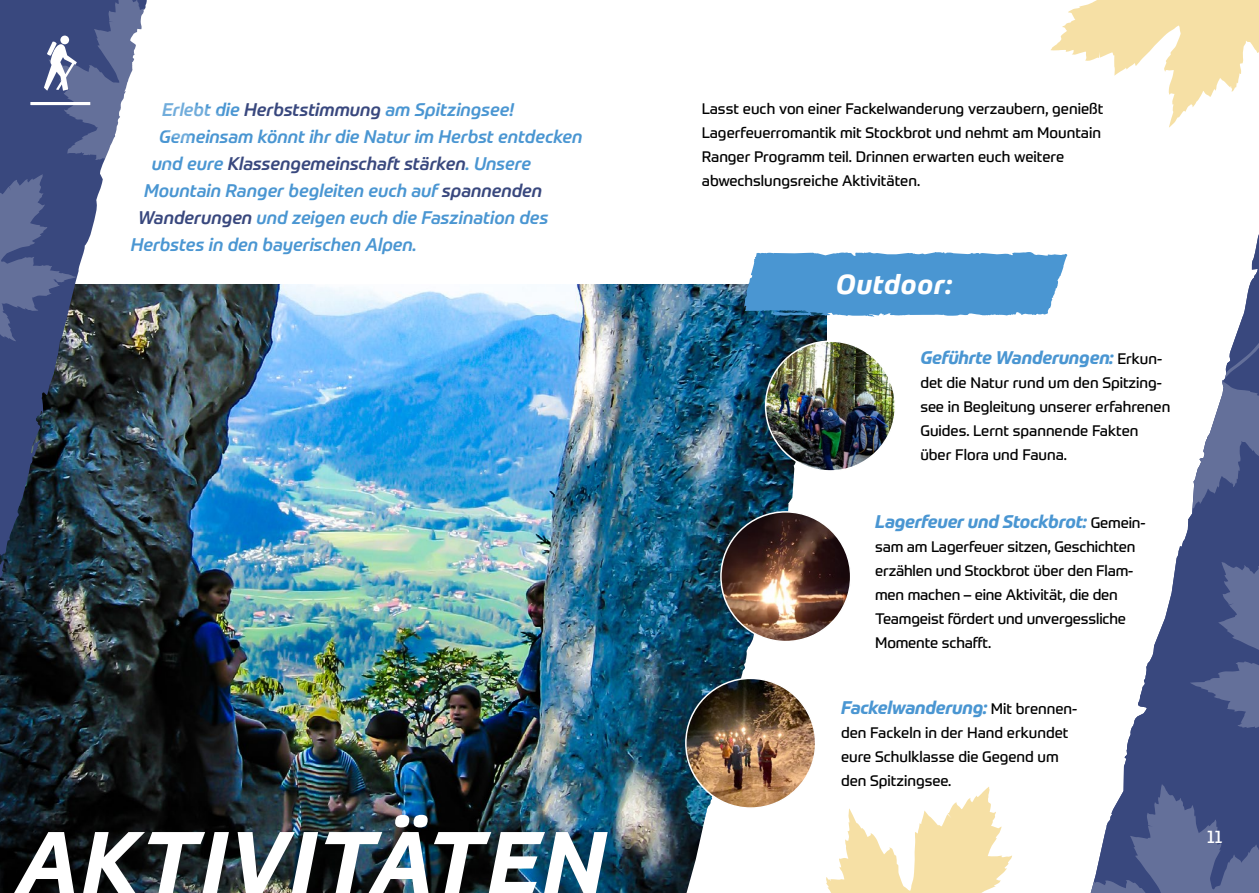
<style>
.page{position:relative;width:1259px;height:893px;background:#fff}
.page>*{position:absolute;margin:0;border:0;box-sizing:border-box;transform-origin:0 0}
.t1{font:italic 700 87px "Prometo";letter-spacing:.035em;color:#fff}
.t2{font:italic 700 27px "Prometo";letter-spacing:.035em;color:#fff}
.t3{font:italic 500 18px "Prometo";color:#4a96d2}
.t4{font:italic 700 18px "Prometo";letter-spacing:-.01em;color:#4a96d2}
.t5{font:italic 500 18px "Prometo";color:#39487e}
.t6{font:18px "Prometo";color:#fff}
.t7{font:15px/24px "Prometo";color:#000}
.s1{color:#39487e}
.s2{color:#4a96d2}
.s3{font-weight:400;font-style:normal;font-size:15px;color:#000}
</style>
<div class="page">
<img style="left:0;top:284px;width:667px;height:609px">
<img style="left:667px;top:284px;width:76px;height:609px">
<svg style="left:1051px;top:0;width:208px;height:118px"></svg>
<svg style="left:826px;top:787px;width:186px;height:106px"></svg>
<img style="left:721px;top:512px;width:129px;height:129px;border-radius:65px">
<img style="left:686px;top:678px;width:129px;height:130px;border-radius:65px">
<div style="left:1123px;top:769px;width:136px;height:15px;background:#39487e"></div>
<svg style="left:1090px;top:784px;width:169px;height:109px"></svg>
<svg style="left:743px;top:234px;width:516px;height:535px"></svg>
<img style="left:0;top:342px;width:158px;height:454px">
<svg style="left:0;top:0;width:231px;height:342px"></svg>
<div style="left:60px;top:36px;width:9px;height:8px;background:#fff;border-radius:50%"></div>
<hr style="left:31px;top:102px;width:59px;height:3px;background:#fff">
<p class="t3" style="left:162px;top:98px;width:353px">Erlebt die <span class="s1">Herbststimmung</span> am Spitzingsee!</p>
<p class="t3" style="left:159px;top:125px;width:425px">Gemeinsam könnt ihr die Natur im Herbst entdecken</p>
<p class="t5" style="left:152px;top:152px;width:381px"><span class="s2">und eure</span> Klassengemeinschaft stärken<span class="s2">. Unsere</span></p>
<p class="t3" style="left:144px;top:179px;width:399px">Mountain Ranger begleiten euch auf <span class="s1">spannenden</span></p>
<p class="t3" style="left:138px;top:206px;width:412px"><span class="s1">Wanderungen</span> und zeigen euch die Faszination des</p>
<p class="t3" style="left:131px;top:233px;width:288px">Herbstes in den bayerischen Alpen.</p>
<h1 class="t1" style="left:17px;top:808px;width:589px">AKTIVITÄTEN</h1>
<p class="t7" style="left:702px;top:96px;width:403px">Lasst euch von einer Fackelwanderung verzaubern, genießt Lagerfeuerromantik mit Stockbrot und nehmt am Mountain Ranger Programm teil. Drinnen erwarten euch weitere abwechslungsreiche Aktivitäten.</p>
<h2 class="t2" style="left:836px;top:267px;width:117px">Outdoor:</h2>
<p class="t4" style="left:920px;top:346px;width:243px">Geführte Wanderungen: <span class="s3">Erkun-</span></p>
<p class="t7" style="left:920px;top:370px;width:251px">det die Natur rund um den Spitzing&shy;see in Begleitung unserer erfahrenen<br>Guides. Lernt spannende Fakten über Flora und Fauna.</p>
<p class="t4" style="left:875px;top:510px;width:272px">Lagerfeuer und Stockbrot: <span class="s3">Gemein-</span></p>
<p class="t7" style="left:875px;top:535px;width:262px">sam am Lagerfeuer sitzen, Geschichten erzählen und Stockbrot über den Flam&shy;men machen – eine Aktivität, die den Teamgeist fördert und unvergessliche Momente schafft.</p>
<p class="t4" style="left:841px;top:696px;width:238px">Fackelwanderung: <span class="s3">Mit brennen-</span></p>
<p class="t7" style="left:841px;top:720px;width:229px">den Fackeln in der Hand erkundet eure Schulklasse die Gegend um den Spitzingsee.</p>
<p class="t6" style="left:1206px;top:826px;width:18px">11</p>
</div>
